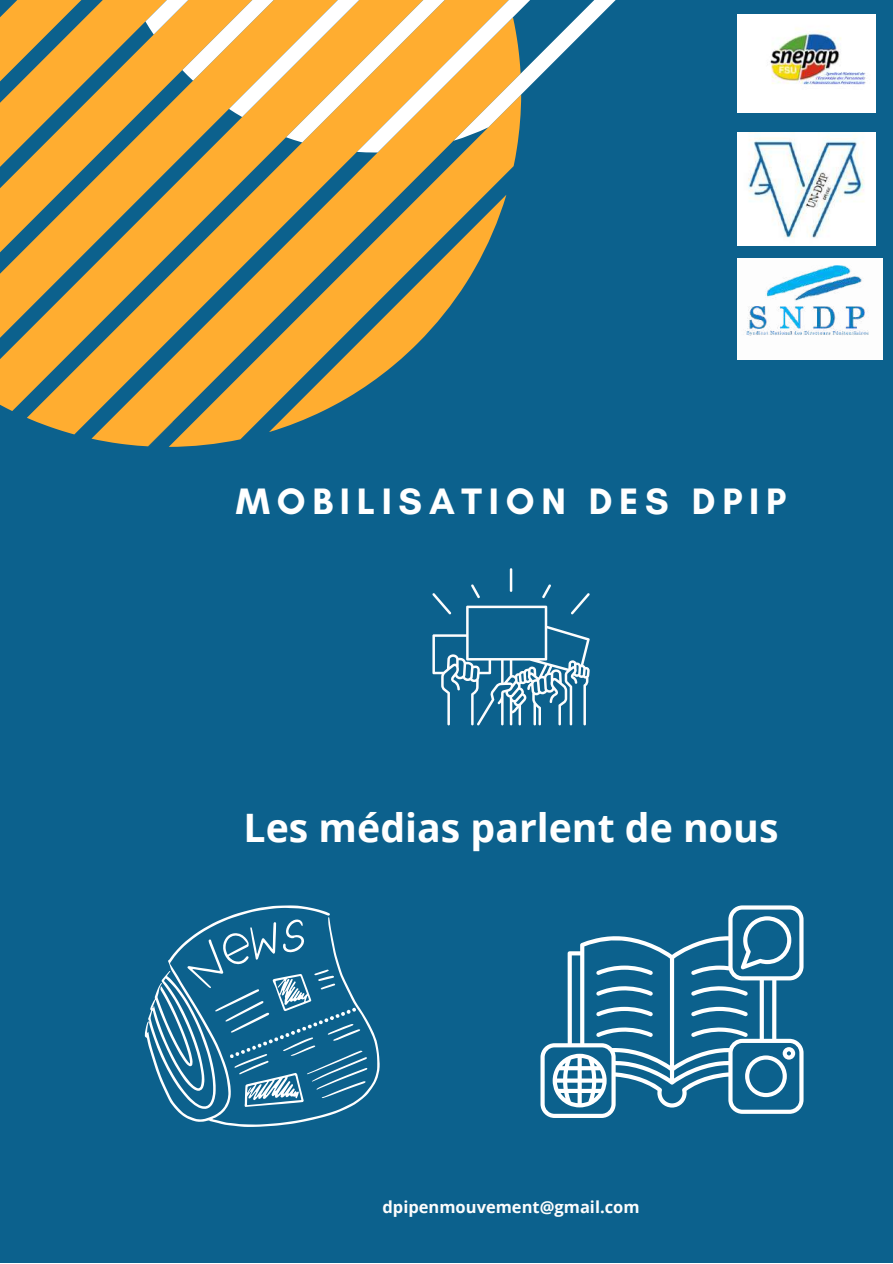
<style>
.page{position:relative;width:893px;height:1264px;background:#fff}
.page>*{position:absolute;margin:0;border:0;box-sizing:border-box;transform-origin:0 0}
.t1{font:700 39.15px "Open Sans";color:#fff}
.t2{font:700 37.5px "Glacial Indifference";letter-spacing:.18em;color:#fff}
.t3{font:700 16.5px "Open Sans";color:#fdfdfd}
</style>
<div class="page">
<div style="left:0;top:0;width:892px;height:1262px;background:#0c618d"></div>
<svg style="left:169px;top:173px;width:338px;height:274px"></svg>
<svg style="left:0;top:173px;width:485px;height:238px;fill:#ffad30"></svg>
<svg style="left:0;top:173px;width:366px;height:119px;fill:#ffad30"></svg>
<svg style="left:0;top:0;width:616px;height:173px"></svg>
<img style="left:737px;top:133px;width:138px;height:112px">
<img style="left:737px;top:14px;width:138px;height:98px">
<div style="left:737px;top:259px;width:145px;height:101px;background:#fdfdfd"></div>
<img style="left:745px;top:266px;width:124px;height:70px">
<hr style="left:509px;top:568px;width:3px;height:24px;background:#fdfdfd">
<svg style="left:432px;top:584px;width:157px;height:141px"></svg>
<svg style="left:145px;top:905px;width:235px;height:221px"></svg>
<svg style="left:187px;top:919px;width:180px;height:187px"></svg>
<svg style="left:540px;top:905px;width:263px;height:212px"></svg>
<svg style="left:691px;top:985px;width:56px;height:10px"></svg>
<svg style="left:691px;top:1006px;width:56px;height:10px"></svg>
<svg style="left:691px;top:1027px;width:56px;height:10px"></svg>
<svg style="left:740px;top:916px;width:51px;height:53px"></svg>
<svg style="left:552px;top:1053px;width:54px;height:54px"></svg>
<svg style="left:745px;top:1047px;width:50px;height:50px"></svg>
<h2 class="t2" style="left:236px;top:478px;width:552px">MOBILISATION DES DPIP</h2>
<h1 class="t1" style="left:243px;top:800px;width:536px">Les médias parlent de nous</h1>
<p class="t3" style="left:382px;top:1195px;width:258px">dpipenmouvement@gmail.com</p>
</div>
